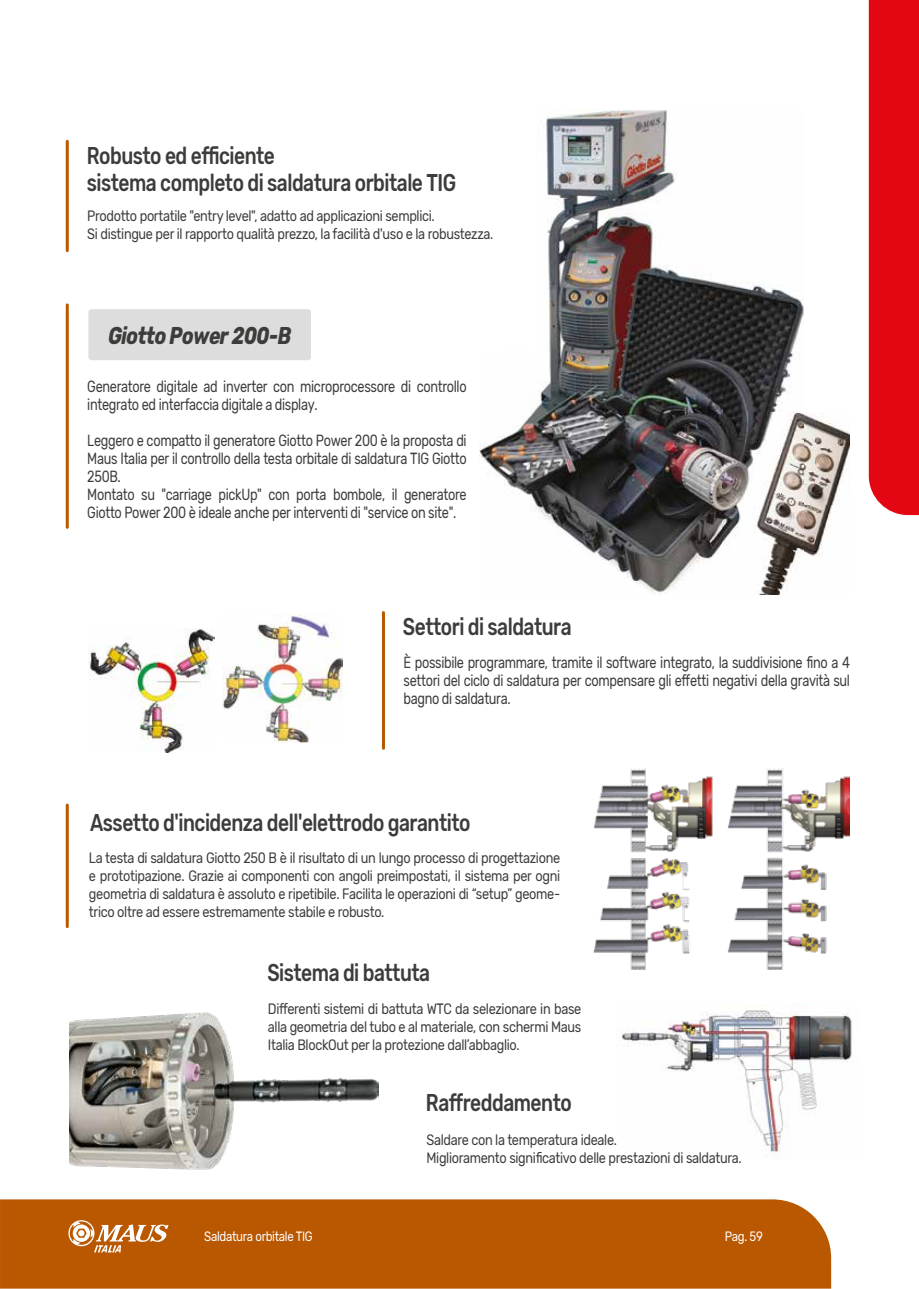
<style>
.page{position:relative;width:919px;height:1289px;background:#fff}
.page>*{position:absolute;margin:0;border:0;box-sizing:border-box;transform-origin:0 0}
.t1{font:500 24.15px/27px "Rubik";letter-spacing:-.025em;color:#3c3c3b;scale:.79 1}
.t2{font:italic 700 24.15px "Rubik";letter-spacing:-.025em;color:#3c3c3b;scale:.79 1}
.t3{font:16.2px/18px "Rubik";letter-spacing:-.025em;color:#3c3c3b;scale:.79 1}
.t4{font:15px/18px "Rubik";letter-spacing:-.025em;color:#3c3c3b;scale:.85 1}
.t5{font:13.5px "Rubik";letter-spacing:-.025em;color:#fff;scale:.85 1}
</style>
<div class="page">
<div style="left:88px;top:309px;width:223px;height:51px;background:#ddd;border-radius:3px"></div>
<img style="left:479px;top:109px;width:243px;height:485px">
<img style="left:722px;top:281px;width:81px;height:136px">
<img style="left:722px;top:417px;width:23px;height:129px">
<img style="left:803px;top:414px;width:46px;height:91px">
<img style="left:803px;top:505px;width:30px;height:51px">
<img style="left:745px;top:413px;width:58px;height:181px">
<div style="left:476px;top:107px;width:60px;height:243px;background:#fff"></div>
<hr style="left:66px;top:141px;width:3px;height:110px;background:#ba5802">
<hr style="left:66px;top:305px;width:3px;height:222px;background:#ba5802">
<img style="left:88px;top:629px;width:126px;height:124px">
<img style="left:223px;top:614px;width:120px;height:128px">
<hr style="left:382px;top:612px;width:3px;height:136px;background:#ba5802">
<img style="left:593px;top:768px;width:256px;height:201px">
<hr style="left:66px;top:805px;width:3px;height:121px;background:#ba5802">
<img style="left:70px;top:1012px;width:308px;height:157px">
<img style="left:622px;top:1003px;width:231px;height:155px">
<div style="left:0;top:1199px;width:831px;height:89px;background:#ba5802"></div>
<svg style="left:68px;top:1220px;width:100px;height:32px"></svg>
<div style="left:868px;top:0;width:50px;height:515px;background:#e30613"></div>
<h1 class="t1" style="left:87px;top:142px;width:469px">Robusto ed efficiente<br>sistema completo di saldatura orbitale TIG</h1>
<p class="t4" style="left:87px;top:207px;width:479px">Prodotto portatile "entry level", adatto ad applicazioni semplici.<br>Si distingue per il rapporto qualità prezzo, la facilità d'uso e la robustezza.</p>
<h1 class="t2" style="left:108px;top:322px;width:233px">Giotto Power 200-B</h1>
<p class="t3" style="left:87px;top:378px;width:481px">Generatore digitale ad inverter con microprocessore di controllo integrato ed interfaccia digitale a display.</p>
<p class="t3" style="left:87px;top:432px;width:481px">Leggero e compatto il generatore Giotto Power 200 è la proposta di Maus Italia per il controllo della testa orbitale di saldatura TIG Giotto 250B.<br>Montato su "carriage pickUp" con porta bombole, il generatore Giotto Power 200 è ideale anche per interventi di "service on site".</p>
<h1 class="t1" style="left:403px;top:613px;width:215px">Settori di saldatura</h1>
<p class="t3" style="left:403px;top:654px;width:566px;text-align:justify">È possibile programmare, tramite il software integrato, la suddivisione fino a 4 settori del ciclo di saldatura per compensare gli effetti negativi della gravità sul bagno di saldatura.</p>
<h1 class="t1" style="left:90px;top:809px;width:483px">Assetto d'incidenza dell'elettrodo garantito</h1>
<p class="t4" style="left:89px;top:849px;width:556px;text-align:justify">La testa di saldatura Giotto 250 B è il risultato di un lungo processo di progettazione e prototipazione. Grazie ai componenti con angoli preimpostati, il sistema per ogni geometria di saldatura è assoluto e ripetibile. Facilita le operazioni di “setup” geome&shy;trico oltre ad essere estremamente stabile e robusto.</p>
<h1 class="t1" style="left:267px;top:959px;width:207px">Sistema di battuta</h1>
<p class="t4" style="left:268px;top:1000px;width:370px;text-align:justify">Differenti sistemi di battuta WTC da selezionare in base alla geometria del tubo e al materiale, con schermi Maus Italia BlockOut per la protezione dall’abbaglio.</p>
<h1 class="t1" style="left:426px;top:1089px;width:186px">Raffreddamento</h1>
<p class="t4" style="left:426px;top:1130px;width:372px">Saldare con la temperatura ideale.<br>Miglioramento significativo delle prestazioni di saldatura.</p>
<p class="t5" style="left:204px;top:1228px;width:129px">Saldatura orbitale TIG</p>
<p class="t5" style="left:725px;top:1228px;width:46px">Pag. 59</p>
</div>
